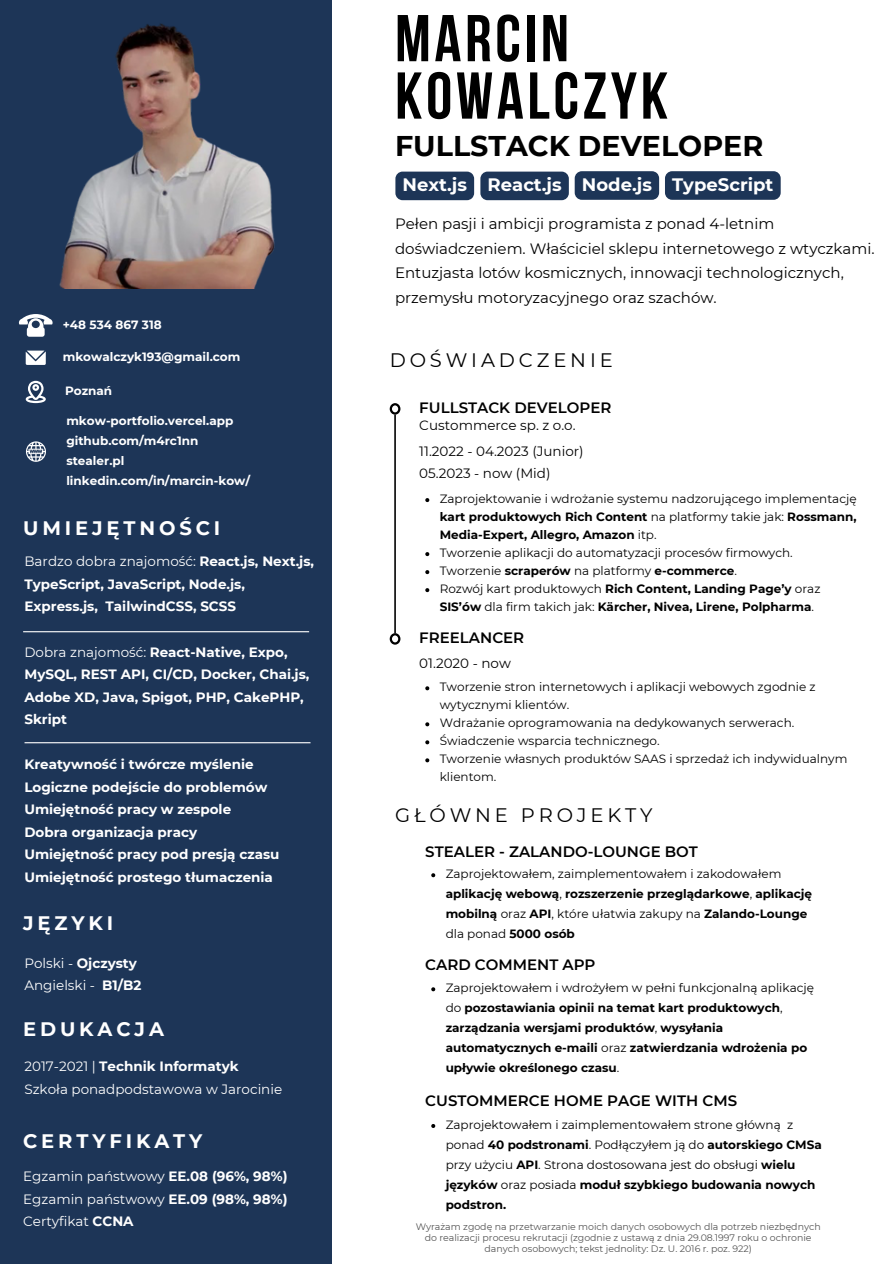
<style>
.page{position:relative;width:894px;height:1264px;background:#fff}
.page>*{position:absolute;margin:0;border:0;box-sizing:border-box;transform-origin:0 0}
.t1{font:700 66px/57.3px "Bebas Neue";letter-spacing:.055em;color:#000}
.t2{font:700 28.5px "Montserrat";color:#000}
.t3{font:700 19.5px "Montserrat";letter-spacing:.2em;color:#fff}
.t4{font:19.5px "Montserrat";letter-spacing:.2em;color:#000}
.t5{font:700 18px "Montserrat";color:#fff}
.t6{font:15px/24.8px "Montserrat";color:#000}
.t7{font:600 15px "Montserrat";color:#000}
.t8{font:700 13.5px/22.5px "Montserrat";color:#fff}
.t9{font:13.5px "Montserrat";color:#fff}
.t10{font:13.5px "Montserrat";color:#000}
.t11{font:12px/18px "Montserrat";color:#000}
.t12{font:700 12px/20px "Montserrat";color:#000}
.t13{font:700 12px "Montserrat";color:#fff}
.t14{font:9.45px/10.9px "Montserrat";color:#545454;text-align:center}
.s1{font-weight:400}
.s2{font-weight:700}
</style>
<div class="page">
<div style="left:0;top:289px;width:331px;height:974px;background:#1d3557"></div>
<svg style="left:26px;top:350px;width:20px;height:15px"></svg>
<svg style="left:19px;top:314px;width:34px;height:22px"></svg>
<svg style="left:26px;top:381px;width:20px;height:22px"></svg>
<svg style="left:26px;top:441px;width:20px;height:20px"></svg>
<svg style="left:389px;top:403px;width:11px;height:11px"></svg>
<svg style="left:389px;top:633px;width:11px;height:11px"></svg>
<hr style="left:394px;top:414px;width:1px;height:219px;background:#000">
<div style="left:0;top:0;width:331px;height:300px;background:#1d3557"></div>
<img style="left:59px;top:23px;width:216px;height:266px">
<svg style="left:425px;top:498px;width:4px;height:4px"></svg>
<svg style="left:425px;top:552px;width:4px;height:4px"></svg>
<svg style="left:425px;top:570px;width:4px;height:4px"></svg>
<svg style="left:425px;top:588px;width:4px;height:4px"></svg>
<svg style="left:425px;top:686px;width:4px;height:4px"></svg>
<svg style="left:425px;top:722px;width:4px;height:4px"></svg>
<svg style="left:425px;top:740px;width:4px;height:4px"></svg>
<svg style="left:425px;top:758px;width:4px;height:4px"></svg>
<svg style="left:431px;top:873px;width:4px;height:4px"></svg>
<svg style="left:431px;top:987px;width:4px;height:4px"></svg>
<svg style="left:431px;top:1124px;width:4px;height:3px"></svg>
<div style="left:395px;top:172px;width:79px;height:28px;background:#1d3557"></div>
<div style="left:480px;top:172px;width:88px;height:28px;background:#1d3557;border-radius:7px"></div>
<svg style="left:574px;top:171px;width:85px;height:29px;background:#253c5d"></svg>
<div style="left:664px;top:171px;width:116px;height:29px;background:#1d3557;border-radius:7px"></div>
<hr style="left:23px;top:631px;width:286px;height:1px;background:#fff">
<hr style="left:25px;top:742px;width:285px;height:1px;background:#fff">
<p class="t13" style="left:63px;top:317px;width:100px">+48 534 867 318</p>
<p class="t13" style="left:63px;top:349px;width:179px">mkowalczyk193@gmail.com</p>
<p class="t13" style="left:65px;top:383px;width:49px">Poznań</p>
<p class="t13" style="left:66px;top:413px;width:168px">mkow-portfolio.vercel.app</p>
<p class="t13" style="left:66px;top:433px;width:133px">github.com/m4rc1nn</p>
<p class="t13" style="left:66px;top:453px;width:59px">stealer.pl</p>
<p class="t13" style="left:66px;top:473px;width:185px">linkedin.com/in/marcin-kow/</p>
<p class="t3" style="left:23px;top:516px;width:198px">UMIEJĘTNOŚCI</p>
<p class="t8" style="left:24px;top:550px;width:291px"><span class="s1">Bardzo dobra znajomość:</span> React.js, Next.js,<br>TypeScript, JavaScript, Node.js,<br>Express.js, TailwindCSS, SCSS</p>
<p class="t8" style="left:24px;top:640px;width:286px"><span class="s1">Dobra znajomość:</span> React-Native, Expo,<br>MySQL, REST API, CI/CD, Docker, Chai.js,<br>Adobe XD, Java, Spigot, PHP, CakePHP,<br>Skript</p>
<h3 class="t8" style="left:24px;top:753px;width:231px">Kreatywność i twórcze myślenie</h3>
<p class="t8" style="left:24px;top:775px;width:244px">Logiczne podejście do problemów</p>
<p class="t8" style="left:24px;top:798px;width:208px">Umiejętność pracy w zespole</p>
<p class="t8" style="left:24px;top:820px;width:174px">Dobra organizacja pracy</p>
<p class="t8" style="left:24px;top:843px;width:256px">Umiejętność pracy pod presją czasu</p>
<p class="t8" style="left:24px;top:865px;width:250px">Umiejętność prostego tłumaczenia</p>
<h3 class="t3" style="left:23px;top:910px;width:92px">JĘZYKI</h3>
<p class="t8" style="left:24px;top:951px;width:114px"><span class="s1">Polski -</span> Ojczysty</p>
<p class="t9" style="left:24px;top:977px;width:118px">Angielski - <span class="s2">B1/B2</span></p>
<p class="t3" style="left:23px;top:1016px;width:142px">EDUKACJA</p>
<p class="t8" style="left:24px;top:1054px;width:216px"><span class="s1">2017-2021 |</span> Technik Informatyk</p>
<h3 class="t9" style="left:24px;top:1081px;width:259px">Szkoła ponadpodstawowa w Jarocinie</h3>
<p class="t3" style="left:23px;top:1129px;width:180px">CERTYFIKATY</p>
<p class="t9" style="left:23px;top:1167px;width:266px">Egzamin państwowy <span class="s2">EE.08 (96%, 98%)</span></p>
<p class="t9" style="left:23px;top:1190px;width:266px">Egzamin państwowy <span class="s2">EE.09 (98%, 98%)</span></p>
<p class="t9" style="left:23px;top:1212px;width:112px">Certyfikat <span class="s2">CCNA</span></p>
<p class="t1" style="left:395px;top:16px;width:274px">MARCIN<br>KOWALCZYK</p>
<p class="t2" style="left:395px;top:128px;width:369px">FULLSTACK DEVELOPER</p>
<h4 class="t5" style="left:402px;top:173px;width:66px">Next.js</h4>
<h6 class="t5" style="left:487px;top:173px;width:75px">React.js</h6>
<p class="t5" style="left:581px;top:173px;width:71px">Node.js</p>
<h6 class="t5" style="left:672px;top:173px;width:103px">TypeScript</h6>
<p class="t6" style="left:395px;top:211px;width:481px">Pełen pasji i ambicji programista z ponad 4-letnim doświadczeniem. Właściciel sklepu internetowego z wtyczkami.<br>Entuzjasta lotów kosmicznych, innowacji technologicznych, przemysłu motoryzacyjnego oraz szachów.</p>
<p class="t4" style="left:389px;top:348px;width:224px">DOŚWIADCZENIE</p>
<p class="t7" style="left:419px;top:398px;width:193px">FULLSTACK DEVELOPER</p>
<p class="t10" style="left:419px;top:417px;width:158px">Custommerce sp. z o.o.</p>
<h3 class="t10" style="left:419px;top:442px;width:166px">11.2022 - 04.2023 (Junior)</h3>
<p class="t10" style="left:419px;top:465px;width:133px">05.2023 - now (Mid)</p>
<p class="t11" style="left:439px;top:490px;width:418px;text-align:justify">Zaprojektowanie i wdrożanie systemu nadzorującego implementację <span class="s2">kart produktowych Rich Content</span> na platformy takie jak: <span class="s2">Rossmann, Media-Expert, Allegro, Amazon</span> itp.</p>
<h1 class="t11" style="left:439px;top:544px;width:354px">Tworzenie aplikacji do automatyzacji procesów firmowych.</h1>
<h2 class="t11" style="left:439px;top:562px;width:298px">Tworzenie <span class="s2">scraperów</span> na platformy <span class="s2">e-commerce</span>.</h2>
<h5 class="t12" style="left:439px;top:580px;width:382px;line-height:18px"><span class="s1">Rozwój kart produktowych</span> Rich Content, Landing Page’y <span class="s1">oraz<br></span>SIS’ów <span class="s1">dla firm takich jak:</span> Kärcher, Nivea, Lirene, Polpharma<span class="s1">.</span></h5>
<h5 class="t7" style="left:419px;top:628px;width:106px">FREELANCER</h5>
<h5 class="t11" style="left:439px;top:678px;width:377px">Tworzenie stron internetowych i aplikacji webowych zgodnie z wytycznymi klientów.</h5>
<p class="t11" style="left:439px;top:714px;width:356px">Wdrażanie oprogramowania na dedykowanych serwerach.</p>
<h4 class="t11" style="left:439px;top:732px;width:221px">Świadczenie wsparcia technicznego.</h4>
<h6 class="t11" style="left:439px;top:750px;width:409px">Tworzenie własnych produktów SAAS i sprzedaż ich indywidualnym klientom.</h6>
<h5 class="t10" style="left:419px;top:655px;width:93px">01.2020 - now</h5>
<p class="t4" style="left:395px;top:803px;width:259px">GŁÓWNE PROJEKTY</p>
<p class="t7" style="left:425px;top:842px;width:274px">STEALER - ZALANDO-LOUNGE BOT</p>
<h6 class="t12" style="left:445px;top:864px;width:368px"><span class="s1">Zaprojektowałem, zaimplementowałem i zakodowałem </span>aplikację webową<span class="s1">,</span> rozszerzenie przeglądarkowe<span class="s1">,</span> aplikację mobilną <span class="s1">oraz</span> API<span class="s1">, które ułatwia zakupy na</span> Zalando-Lounge <span class="s1">dla ponad</span> 5000 osób</h6>
<p class="t7" style="left:425px;top:955px;width:172px">CARD COMMENT APP</p>
<p class="t12" style="left:445px;top:978px;width:370px"><span class="s1">Zaprojektowałem i wdrożyłem w pełni funkcjonalną aplikację do</span> pozostawiania opinii na temat kart produktowych<span class="s1">, </span>zarządzania wersjami produktów<span class="s1">,</span> wysyłania automatycznych e-maili <span class="s1">oraz</span> zatwierdzania wdrożenia po upływie określonego czasu<span class="s1">.</span></p>
<p class="t7" style="left:425px;top:1091px;width:313px">CUSTOMMERCE HOME PAGE WITH CMS</p>
<p class="t11" style="left:445px;top:1114px;width:377px;line-height:20px">Zaprojektowałem i zaimplementowałem strone główną z ponad <span class="s2">40 podstronami</span>. Podłączyłem ją do <span class="s2">autorskiego CMSa </span>przy użyciu <span class="s2">API</span>. Strona dostosowana jest do obsługi <span class="s2">wielu języków</span> oraz posiada <span class="s2">moduł szybkiego budowania nowych podstron.</span></p>
<p class="t14" style="left:415px;top:1220px;width:406px">Wyrażam zgodę na przetwarzanie moich danych osobowych dla potrzeb niezbędnych do realizacji procesu rekrutacji (zgodnie z ustawą z dnia 29.08.1997 roku o ochronie danych osobowych; tekst jednolity: Dz. U. 2016 r. poz. 922)</p>
</div>
